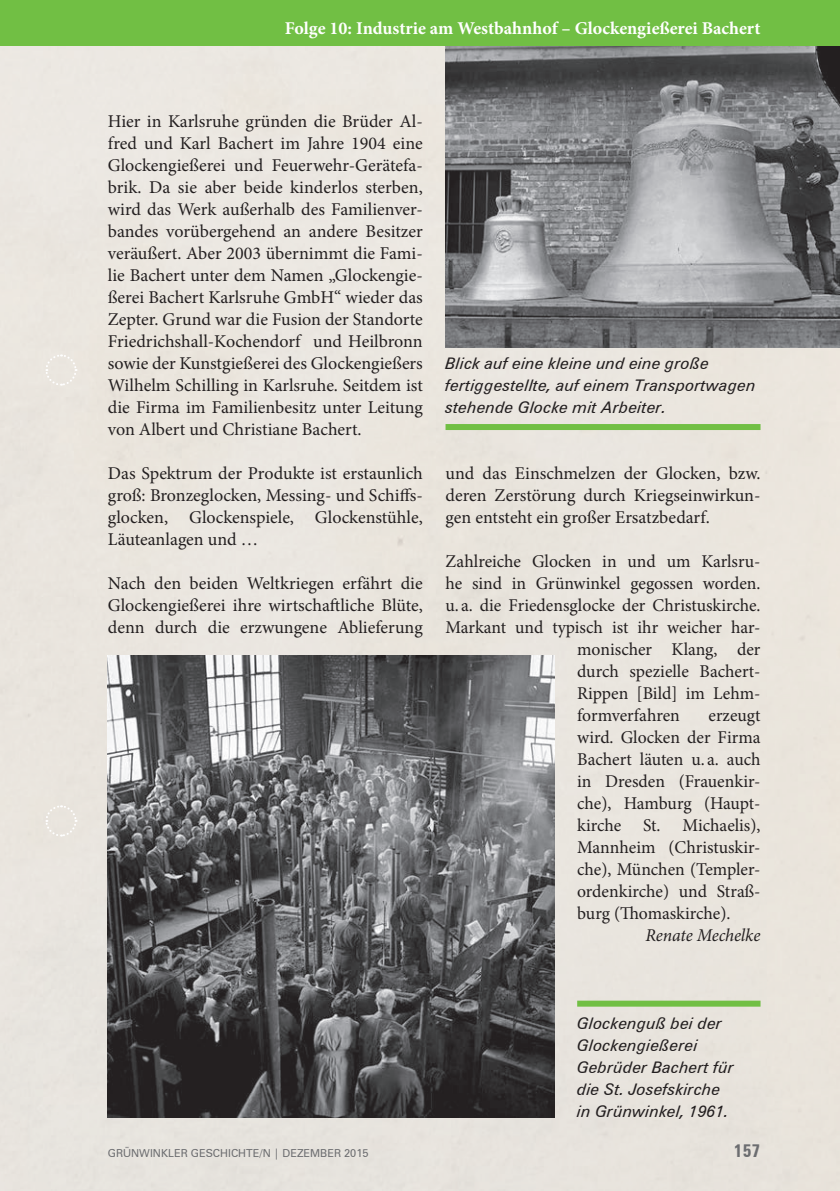
<style>
.page{position:relative;width:840px;height:1191px;background:#fff}
.page>*{position:absolute;margin:0;border:0;box-sizing:border-box;transform-origin:0 0}
.Fließtext_Geschichte{font:18px/22px "Minion Pro";color:#231f20;text-align:justify}
.t1{font:700 18px "Minion Pro";color:#fff}
.Fließtext_Geschichte-2{font:italic 18px "Minion Pro";letter-spacing:-.005em;color:#231f20}
.t2{font:700 condensed 18px "Zurich BT";color:#6c6d70}
.Bildunterschr_Geschi{font:italic 16px/22px "Zurich BT";color:#231f20}
.t3{font:11px "Zurich BT";color:#6c6d70}
</style>
<div class="page">
<div style="left:0;top:45px;width:839px;height:1146px;background:#eae5de"></div>
<div style="left:577px;top:1000px;width:183px;height:6px;background:#71bf44"></div>
<div style="left:445px;top:424px;width:315px;height:6px;background:#71bf44"></div>
<img style="left:445px;top:45px;width:394px;height:302px">
<div style="left:0;top:0;width:839px;height:45px;background:#71bf44"></div>
<img style="left:108px;top:655px;width:446px;height:462px">
<svg style="left:44px;top:353px;width:34px;height:34px"></svg>
<svg style="left:44px;top:804px;width:34px;height:33px"></svg>
<p class="t1" style="left:285px;top:16px;width:477px">Folge 10: Industrie am Westbahnhof – Glockengießerei Bachert</p>
<p class="Fließtext_Geschichte" style="left:108px;top:110px;width:316px">Hier in Karlsruhe gründen die Brüder Al&shy;fred und Karl Bachert im Jahre 1904 eine Glockengießerei und Feuerwehr-Gerätefa&shy;brik. Da sie aber beide kinderlos sterben, wird das Werk außerhalb des Familienver&shy;bandes vorübergehend an andere Besitzer veräußert. Aber 2003 übernimmt die Fami&shy;lie Bachert unter dem Namen „Glockengie&shy;ßerei Bachert Karlsruhe GmbH“ wieder das Zepter. Grund war die Fusion der Standorte Friedrichshall-Kochendorf und Heilbronn sowie der Kunstgießerei des Glockengießers Wilhelm Schilling in Karlsruhe. Seitdem ist die Firma im Familienbesitz unter Leitung von Albert und Christiane Bachert.</p>
<p class="Fließtext_Geschichte" style="left:108px;top:462px;width:316px">Das Spektrum der Produkte ist erstaunlich groß: Bronzeglocken, Messing- und Schiffs&shy;glocken, Glockenspiele, Glockenstühle, Läuteanlagen und …</p>
<p class="Fließtext_Geschichte" style="left:108px;top:572px;width:316px">Nach den beiden Weltkriegen erfährt die Glockengießerei ihre wirtschaftliche Blüte, denn durch die erzwungene Ablieferung</p>
<p class="Bildunterschr_Geschi" style="left:445px;top:352px;width:312px">Blick auf eine kleine und eine große fertiggestellte, auf einem Transportwagen stehende Glocke mit Arbeiter.</p>
<p class="Fließtext_Geschichte" style="left:445px;top:462px;width:316px">und das Einschmelzen der Glocken, bzw. deren Zerstörung durch Kriegseinwirkun&shy;gen entsteht ein großer Ersatzbedarf.</p>
<p class="Fließtext_Geschichte" style="left:445px;top:550px;width:316px">Zahlreiche Glocken in und um Karlsru-</p>
<p class="Fließtext_Geschichte" style="left:445px;top:572px;width:316px">he sind in Grünwinkel gegossen worden.</p>
<p class="Fließtext_Geschichte" style="left:445px;top:594px;width:316px">u. a. die Friedensglocke der Christuskirche.</p>
<p class="Fließtext_Geschichte" style="left:445px;top:616px;width:316px">Markant und typisch ist ihr weicher har-</p>
<p class="Fließtext_Geschichte" style="left:577px;top:638px;width:185px">monischer Klang, der</p>
<p class="Fließtext_Geschichte" style="left:577px;top:660px;width:185px">durch spezielle Bachert-</p>
<p class="Fließtext_Geschichte" style="left:577px;top:682px;width:185px">Rippen [Bild] im Lehm-</p>
<p class="Fließtext_Geschichte" style="left:577px;top:704px;width:104px">formverfahren</p>
<p class="Fließtext_Geschichte" style="left:577px;top:704px;width:185px;text-indent:131px">erzeugt wird. Glocken der Firma Bachert läuten u. a. auch in Dresden (Frauenkir&shy;che), Hamburg (Haupt&shy;kirche St. Michaelis), Mannheim (Christuskir&shy;che), München (Templer&shy;ordenkirche) und Straß&shy;burg (Thomaskirche).</p>
<p class="Fließtext_Geschichte-2" style="left:645px;top:923px;width:117px">Renate Mechelke</p>
<p class="Bildunterschr_Geschi" style="left:577px;top:1012px;width:158px">Glockenguß bei der<br>Glockengießerei<br>Gebrüder Bachert für die St. Josefskirche in Grünwinkel, 1961.</p>
<p class="t3" style="left:108px;top:1146px;width:262px">GRÜNWINKLER GESCHICHTE/N | DEZEMBER 2015</p>
<p class="t2" style="left:733px;top:1139px;width:28px">157</p>
</div>
